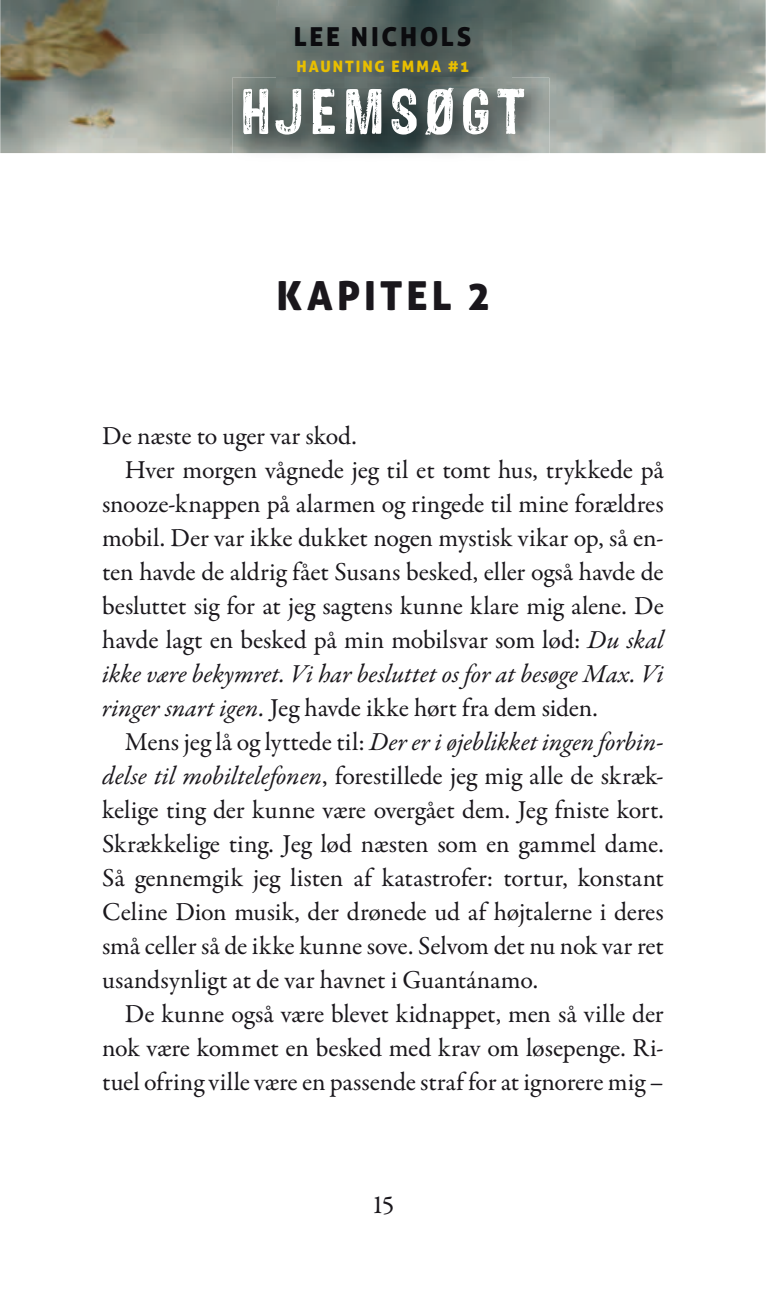
<style>
.page{position:relative;width:766px;height:1304px;background:#fff}
.page>*{position:absolute;margin:0;border:0;box-sizing:border-box;transform-origin:0 0}
.t1{font:52.4px "Sans Culottes";letter-spacing:.11em;color:#fff}
.t2{font:40px "Aller Display";letter-spacing:.105em;color:#1a171c}
.t3{font:26.2px "Aller Display";letter-spacing:.105em;color:#0b0b0e}
.t4{font:26px "Garamond Premr Pro";letter-spacing:-.005em;color:#1a171c}
.t5{font:italic 26px "Garamond Premr Pro";letter-spacing:-.005em;color:#1a171c}
.t6{font:15.6px "Aller Display";letter-spacing:.125em;color:#e9bf00}
.s1{font-style:italic}
.s2{font-style:normal}
</style>
<div class="page">
<img style="left:0;top:0;width:278px;height:153px">
<img style="left:278px;top:0;width:487px;height:51px">
<img style="left:511px;top:51px;width:254px;height:102px">
<img style="left:276px;top:7px;width:235px;height:71px">
<img style="left:232px;top:78px;width:317px;height:76px">
<p class="t3" style="left:294px;top:20px;width:179px">LEE NICHOLS</p>
<p class="t6" style="left:296px;top:57px;width:174px">HAUNTING EMMA #1</p>
<h1 class="t1" style="left:240px;top:73px;width:286px">HJEMSØGT</h1>
<h2 class="t2" style="left:276px;top:271px;width:215px">KAPITEL 2</h2>
<p class="t4" style="left:102px;top:420px;width:256px">De næste to uger var skod.</p>
<p class="t4" style="left:125px;top:454px;width:540px">Hver morgen vågnede jeg til et tomt hus, trykkede på</p>
<p class="t4" style="left:102px;top:488px;width:563px">snooze-knappen på alarmen og ringede til mine forældres</p>
<p class="t4" style="left:102px;top:522px;width:563px">mobil. Der var ikke dukket nogen mystisk vikar op, så en-</p>
<p class="t4" style="left:102px;top:556px;width:563px">ten havde de aldrig fået Susans besked, eller også havde de</p>
<p class="t4" style="left:102px;top:590px;width:563px">besluttet sig for at jeg sagtens kunne klare mig alene. De</p>
<p class="t4" style="left:102px;top:624px;width:563px">havde lagt en besked på min mobilsvar som lød: <span class="s1">Du skal</span></p>
<p class="t5" style="left:102px;top:657px;width:563px">ikke være bekymret. Vi har besluttet os for at besøge Max. Vi</p>
<p class="t4" style="left:102px;top:692px;width:497px"><span class="s1">ringer snart igen.</span> Jeg havde ikke hørt fra dem siden.</p>
<p class="t5" style="left:125px;top:725px;width:540px"><span class="s2">Mens jeg lå og lyttede til:</span> Der er i øjeblikket ingen forbin-</p>
<p class="t4" style="left:102px;top:760px;width:563px"><span class="s1">delse til mobiltelefonen</span>, forestillede jeg mig alle de skræk-</p>
<p class="t4" style="left:102px;top:794px;width:563px">kelige ting der kunne være overgået dem. Jeg fniste kort.</p>
<p class="t4" style="left:102px;top:828px;width:563px">Skrækkelige ting. Jeg lød næsten som en gammel dame.</p>
<p class="t4" style="left:102px;top:862px;width:563px">Så gennemgik jeg listen af katastrofer: tortur, konstant</p>
<p class="t4" style="left:102px;top:896px;width:563px">Celine Dion musik, der drønede ud af højtalerne i deres</p>
<p class="t4" style="left:102px;top:930px;width:563px">små celler så de ikke kunne sove. Selvom det nu nok var ret</p>
<p class="t4" style="left:102px;top:964px;width:437px">usandsynligt at de var havnet i Guantánamo.</p>
<p class="t4" style="left:125px;top:998px;width:540px">De kunne også være blevet kidnappet, men så ville der</p>
<p class="t4" style="left:102px;top:1032px;width:563px">nok være kommet en besked med krav om løsepenge. Ri-</p>
<p class="t4" style="left:102px;top:1066px;width:563px">tuel ofring ville være en passende straf for at ignorere mig –</p>
<p class="t4" style="left:371px;top:1189px;width:25px">15</p>
</div>
